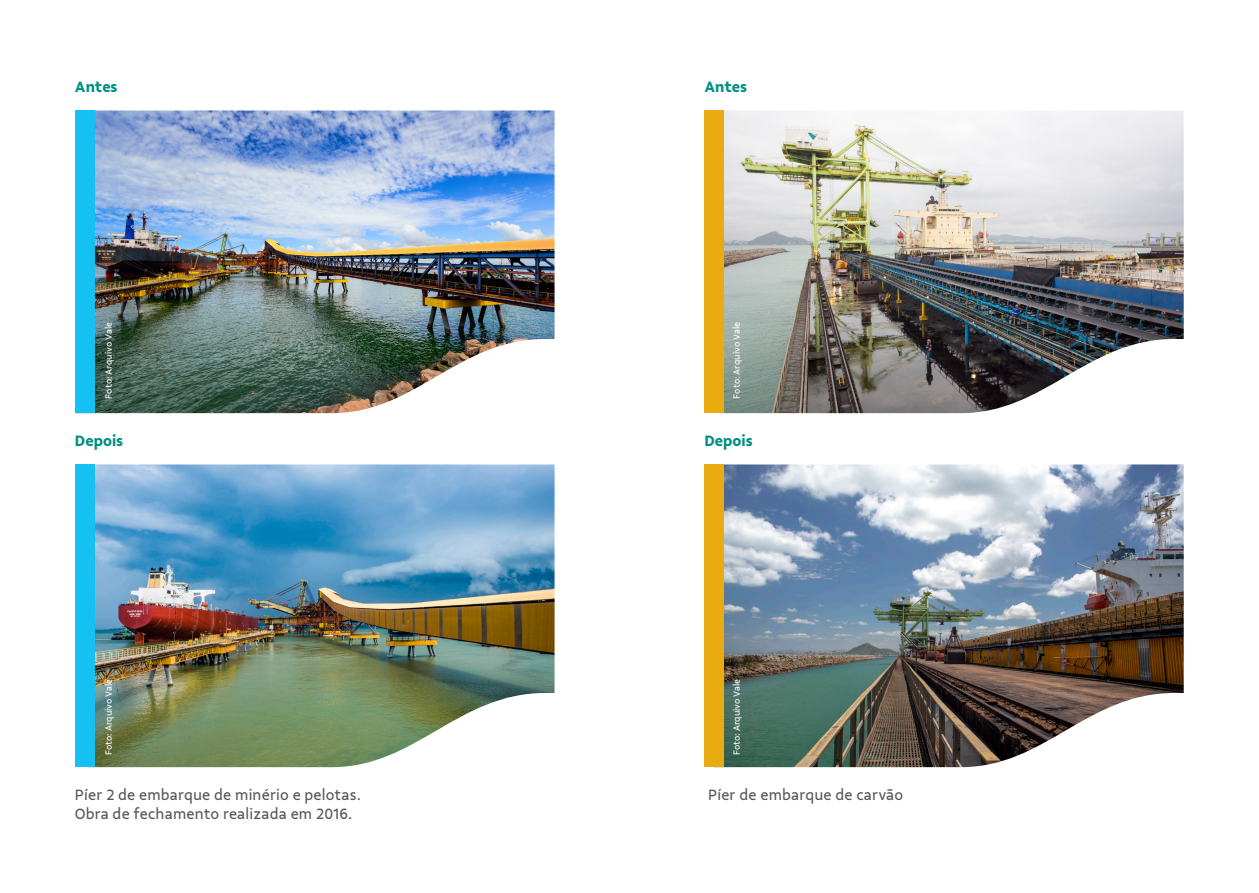
<style>
.page{position:relative;width:1259px;height:893px;background:#fff}
.page>*{position:absolute;margin:0;border:0;box-sizing:border-box;transform-origin:0 0}
.t1{font:700 15.9px "Vale Sans";color:#008f83}
.t2{font:15.75px/19px "Vale Sans";letter-spacing:.01em;color:#57585a}
.t3{font:9.45px "Vale Sans";letter-spacing:-.005em;color:#fff}
</style>
<div class="page">
<img style="left:94px;top:110px;width:460px;height:303px">
<div style="left:75px;top:110px;width:19px;height:303px;background:#15c0f2"></div>
<img style="left:94px;top:464px;width:460px;height:303px">
<img style="left:724px;top:464px;width:459px;height:303px">
<img style="left:724px;top:110px;width:459px;height:303px">
<div style="left:75px;top:464px;width:19px;height:303px;background:#15c0f2"></div>
<div style="left:704px;top:464px;width:20px;height:303px;background:#eaab11"></div>
<div style="left:704px;top:110px;width:20px;height:303px;background:#eaab11"></div>
<p class="t1" style="left:75px;top:77px;width:44px">Antes</p>
<p class="t1" style="left:704px;top:77px;width:44px">Antes</p>
<p class="t3" style="left:103px;top:399px;width:78px;rotate:-90deg">Foto: Arquivo Vale</p>
<p class="t3" style="left:731px;top:399px;width:78px;rotate:-90deg">Foto: Arquivo Vale</p>
<p class="t1" style="left:75px;top:431px;width:50px">Depois</p>
<p class="t1" style="left:704px;top:431px;width:50px">Depois</p>
<p class="t3" style="left:103px;top:755px;width:78px;rotate:-90deg">Foto: Arquivo Vale</p>
<p class="t3" style="left:731px;top:755px;width:78px;rotate:-90deg">Foto: Arquivo Vale</p>
<p class="t2" style="left:75px;top:785px;width:287px">Píer 2 de embarque de minério e pelotas.<br>Obra de fechamento realizada em 2016.</p>
<p class="t2" style="left:708px;top:785px;width:197px">Píer de embarque de carvão</p>
</div>
